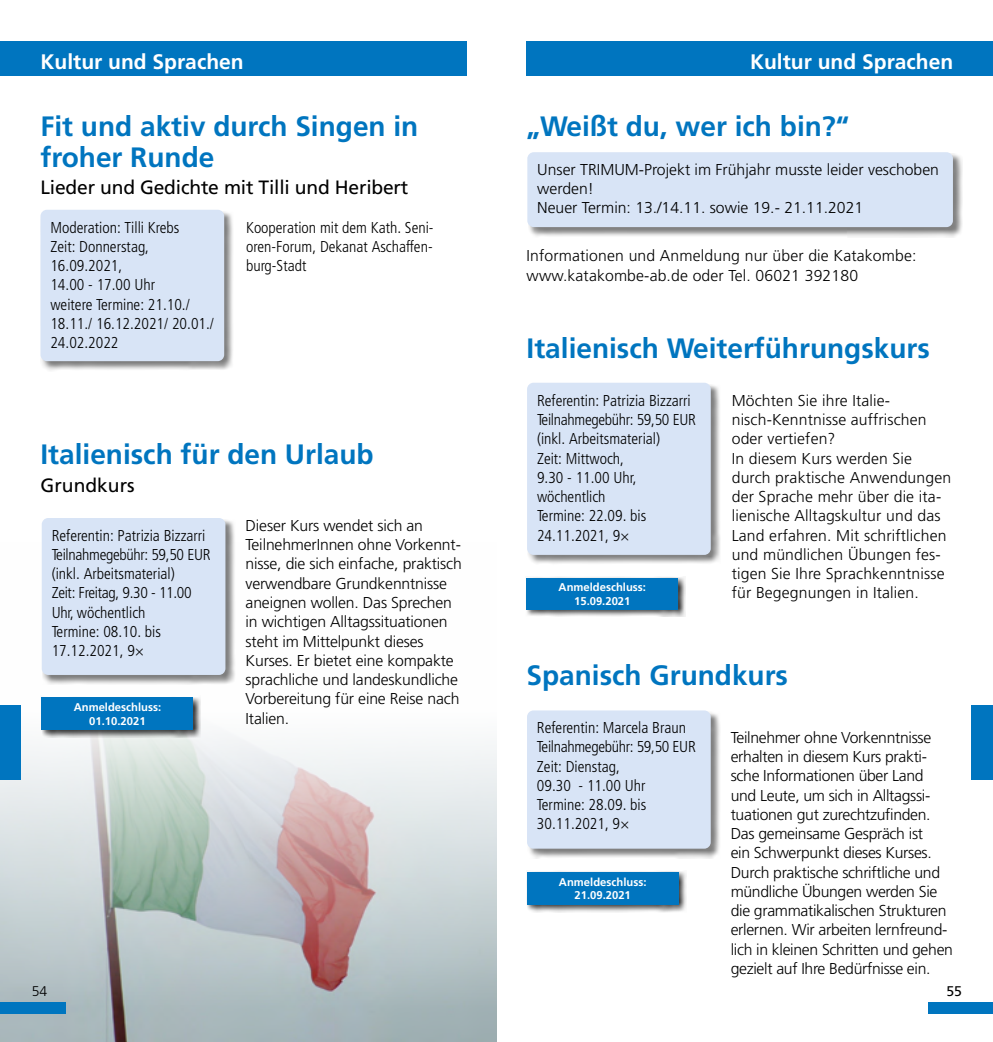
<style>
.page{position:relative;width:993px;height:1042px;background:#fff}
.page>*{position:absolute;margin:0;border:0;box-sizing:border-box;transform-origin:0 0}
.t1{font:28px/31.2px "Frutiger LT 65 Bd";color:#0075bf}
.t2{font:21px "Frutiger LT 65 Bd";color:#fff}
.t3{font:19.25px "Frutiger LT 55 Rm";letter-spacing:-.01em;color:#000}
.t4{font:15.75px/19.2px "Frutiger LT 45 Lt";letter-spacing:-.01em;color:#000}
.t5{font:15.75px/19.2px "Frutiger LT 47 Lt Cn";color:#000}
.t6{font:15.75px/19.2px "Frutiger LT 45 Lt";letter-spacing:.01em;color:#000}
.t7{font:14px "Frutiger LT 45 Lt";color:#000}
.t8{font:14px "Frutiger LT 55 Rm";color:#000}
.t9{font:11.2px/13.5px "Frutiger LT 65 Bd";color:#fff;text-align:center}
</style>
<div class="page">
<div style="left:526px;top:41px;width:466px;height:35px;background:#0075bf"></div>
<div style="left:0;top:41px;width:466px;height:35px;background:#0075bf"></div>
<img style="left:0;top:542px;width:496px;height:500px">
<div style="left:526px;top:870px;width:160px;height:42px;background:#000;opacity:.75"></div>
<div style="left:527px;top:872px;width:151px;height:32px;background:#0075bf"></div>
<div style="left:527px;top:711px;width:193px;height:147px;background:#000;opacity:.5"></div>
<div style="left:527px;top:710px;width:183px;height:138px;background:#d8e4f6;border-radius:6px"></div>
<div style="left:41px;top:211px;width:193px;height:160px;background:#000;opacity:.5"></div>
<div style="left:40px;top:210px;width:184px;height:151px;background:#d8e4f6;border-radius:6px"></div>
<div style="left:41px;top:696px;width:160px;height:42px;background:#000;opacity:.75"></div>
<div style="left:42px;top:697px;width:151px;height:33px;background:#0075bf"></div>
<div style="left:42px;top:519px;width:193px;height:165px;background:#000;opacity:.5"></div>
<div style="left:42px;top:518px;width:183px;height:157px;background:#d8e4f6;border-radius:6px"></div>
<div style="left:527px;top:153px;width:435px;height:84px;background:#000;opacity:.5"></div>
<div style="left:527px;top:152px;width:425px;height:75px;background:#d8e4f6;border-radius:6px"></div>
<div style="left:525px;top:576px;width:160px;height:41px;background:#000;opacity:.75"></div>
<div style="left:526px;top:578px;width:151px;height:31px;background:#0075bf"></div>
<div style="left:527px;top:384px;width:193px;height:181px;background:#000;opacity:.5"></div>
<div style="left:527px;top:383px;width:183px;height:172px;background:#d8e4f6;border-radius:6px"></div>
<div style="left:927px;top:1001px;width:65px;height:12px;background:#0075bf"></div>
<div style="left:0;top:1001px;width:65px;height:12px;background:#0075bf"></div>
<div style="left:0;top:705px;width:21px;height:75px;background:#0075bf"></div>
<div style="left:970px;top:705px;width:22px;height:75px;background:#0075bf"></div>
<h2 class="t2" style="left:40px;top:49px;width:205px">Kultur und Sprachen</h2>
<h2 class="t2" style="left:749px;top:49px;width:205px">Kultur und Sprachen</h2>
<h1 class="t1" style="left:40px;top:111px;width:379px">Fit und aktiv durch Singen in froher Runde</h1>
<p class="t3" style="left:40px;top:176px;width:369px">Lieder und Gedichte mit Tilli und Heribert</p>
<p class="t5" style="left:50px;top:218px;width:165px">Moderation: Tilli Krebs<br>Zeit: Donnerstag,<br>16.09.2021,<br>14.00 - 17.00 Uhr<br>weitere Termine: 21.10./<br>18.11./ 16.12.2021/ 20.01./<br>24.02.2022</p>
<p class="t5" style="left:246px;top:218px;width:189px;text-align:justify">Kooperation mit dem Kath. Seni&shy;oren-Forum, Dekanat Aschaffen&shy;burg-Stadt</p>
<h1 class="t1" style="left:40px;top:438px;width:334px">Italienisch für den Urlaub</h1>
<p class="t3" style="left:40px;top:474px;width:96px">Grundkurs</p>
<p class="t4" style="left:245px;top:516px;width:218px">Dieser Kurs wendet sich an<br>TeilnehmerInnen ohne Vorkennt&shy;nisse, die sich einfache, praktisch verwendbare Grundkenntnisse aneignen wollen. Das Sprechen in wichtigen Alltagssituationen steht im Mittelpunkt dieses<br>Kurses. Er bietet eine kompakte sprachliche und landeskundliche<br>Vorbereitung für eine Reise nach<br>Italien.</p>
<p class="t5" style="left:52px;top:526px;width:160px">Referentin: Patrizia Bizzarri<br>Teilnahmegebühr: 59,50 EUR (inkl. Arbeitsmaterial)<br>Zeit: Freitag, 9.30 - 11.00<br>Uhr, wöchentlich<br>Termine: 08.10. bis<br>17.12.2021, 9×</p>
<p class="t9" style="left:74px;top:701px;width:89px">Anmeldeschluss:<br>01.10.2021</p>
<h1 class="t1" style="left:526px;top:111px;width:324px">„Weißt du, wer ich bin?“</h1>
<p class="t4" style="left:537px;top:160px;width:403px">Unser TRIMUM-Projekt im Frühjahr musste leider veschoben werden!<br>Neuer Termin: 13./14.11. sowie 19.- 21.11.2021</p>
<p class="t6" style="left:526px;top:247px;width:391px">Informationen und Anmeldung nur über die Katakombe: www.katakombe-ab.de oder Tel. 06021 392180</p>
<h1 class="t1" style="left:526px;top:332px;width:404px">Italienisch Weiterführungskurs</h1>
<p class="t6" style="left:731px;top:391px;width:221px">Möchten Sie ihre Italie&shy;nisch-Kenntnisse auffrischen oder vertiefen?<br>In diesem Kurs werden Sie durch praktische Anwendungen der Sprache mehr über die ita&shy;lienische Alltagskultur und das<br>Land erfahren. Mit schriftlichen und mündlichen Übungen fes&shy;tigen Sie Ihre Sprachkenntnisse für Begegnungen in Italien.</p>
<p class="t5" style="left:537px;top:391px;width:160px">Referentin: Patrizia Bizzarri<br>Teilnahmegebühr: 59,50 EUR (inkl. Arbeitsmaterial)<br>Zeit: Mittwoch,<br>9.30 - 11.00 Uhr, wöchentlich<br>Termine: 22.09. bis<br>24.11.2021, 9×</p>
<p class="t9" style="left:558px;top:581px;width:89px">Anmeldeschluss:<br>15.09.2021</p>
<h1 class="t1" style="left:526px;top:660px;width:263px">Spanisch Grundkurs</h1>
<p class="t5" style="left:536px;top:718px;width:160px">Referentin: Marcela Braun<br>Teilnahmegebühr: 59,50 EUR<br>Zeit: Dienstag,<br>09.30 - 11.00 Uhr<br>Termine: 28.09. bis<br>30.11.2021, 9×</p>
<p class="t4" style="left:730px;top:728px;width:224px">Teilnehmer ohne Vorkenntnisse erhalten in diesem Kurs prakti&shy;sche Informationen über Land und Leute, um sich in Alltagssi&shy;tuationen gut zurechtzufinden.<br>Das gemeinsame Gespräch ist<br>ein Schwerpunkt dieses Kurses.<br>Durch praktische schriftliche und mündliche Übungen werden Sie die grammatikalischen Strukturen erlernen. Wir arbeiten lernfreund&shy;lich in kleinen Schritten und gehen gezielt auf Ihre Bedürfnisse ein.</p>
<p class="t9" style="left:559px;top:875px;width:89px">Anmeldeschluss:<br>21.09.2021</p>
<p class="t7" style="left:32px;top:983px;width:17px">54</p>
<p class="t8" style="left:946px;top:983px;width:17px">55</p>
</div>
